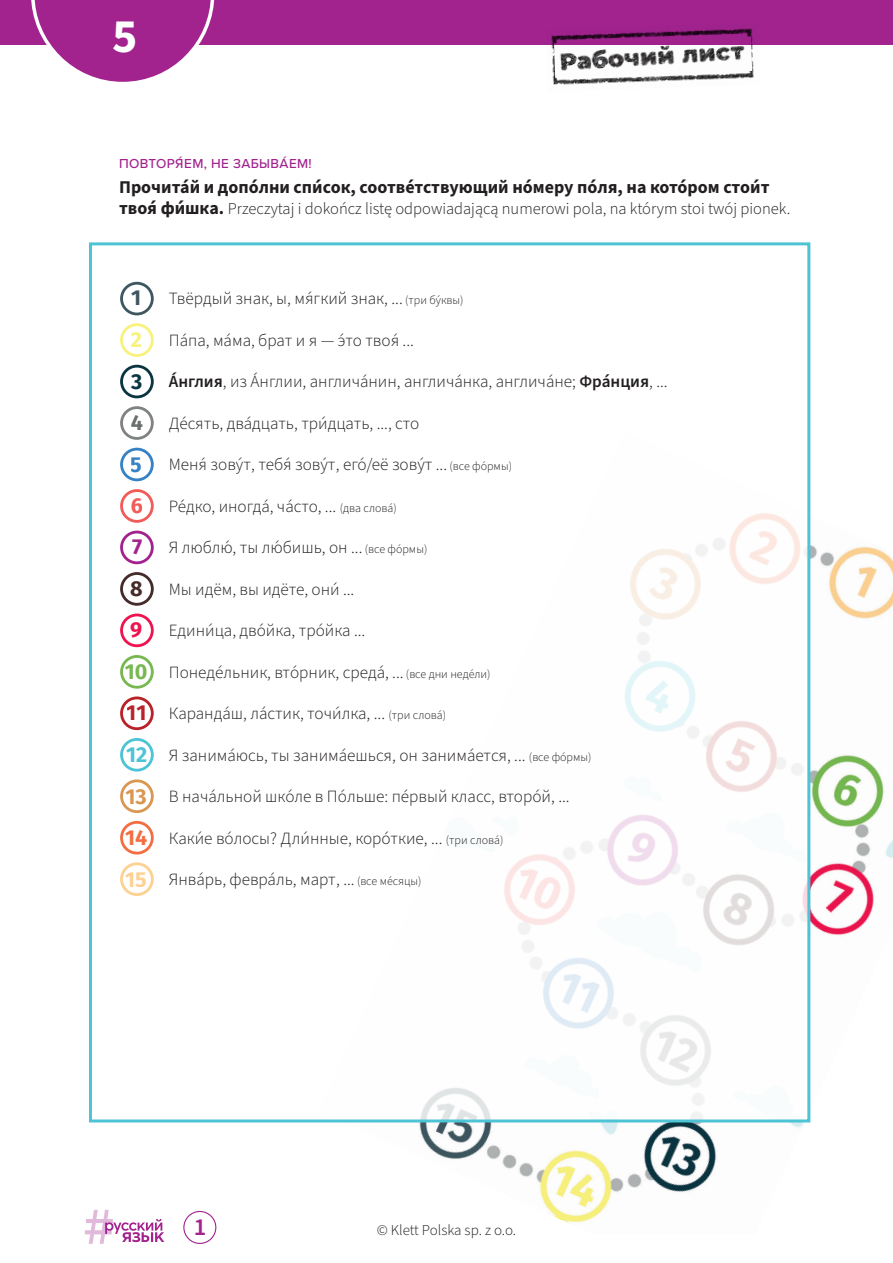
<style>
.page{position:relative;width:893px;height:1263px;background:#fff}
.page>*{position:absolute;margin:0;border:0;box-sizing:border-box;transform-origin:0 0}
.t1{font:700 48px "Source Sans 3";color:#fff}
.t2{font:600 24.45px "Source Sans 3";color:#a2238e}
.t3{font:700 21.6px "Fira Sans";color:#3f5760}
.b1_-_cwiczenie_Kult{font:700 18px "Source Sans 3";color:#231f20}
.b1_-_cwiczenie_Kult-2{font:300 17.1px "Source Sans 3";color:#231f20}
.b1_-_cwiczenie_Kult-3{font:300 16.5px "Source Sans 3";color:#231f20}
.t4{font:300 15px "Source Sans 3";color:#231f20}
.t5{font:500 13.5px "Proxima Nova";letter-spacing:.025em;color:#a2238e}
.s1{font-weight:700;font-size:18px}
.s2{font-size:12px}
.s3{font-family:"Fira Sans";font-weight:700;font-size:21.6px;color:#f8f27d}
.s4{font-family:"Fira Sans";font-weight:700;font-size:21.6px;color:#0b3541}
.s5{font-weight:600}
.s6{font-family:"Fira Sans";font-weight:700;font-size:21.6px;color:#6b6f70}
.s7{font-family:"Fira Sans";font-weight:700;font-size:21.6px;color:#3782c4}
.s8{font-family:"Fira Sans";font-weight:700;font-size:21.6px;color:#f15c59}
.s9{font-family:"Fira Sans";font-weight:700;font-size:21.6px;color:#a2238e}
.s10{font-family:"Fira Sans";font-weight:700;font-size:21.6px;color:#452c2a}
.s11{font-family:"Fira Sans";font-weight:700;font-size:21.6px;color:#ed1450}
.s12{font-family:"Fira Sans";font-weight:700;font-size:21.6px;color:#77b851}
.s13{font-family:"Fira Sans";font-weight:700;font-size:21.6px;color:#b72328}
.s14{font-family:"Fira Sans";font-weight:700;font-size:21.6px;color:#4dc4d5}
.s15{font-family:"Fira Sans";font-weight:700;font-size:21.6px;color:#da9752}
.s16{font-family:"Fira Sans";font-weight:700;font-size:21.6px;color:#f36f42}
.s17{font-family:"Fira Sans";font-weight:700;font-size:21.6px;color:#fdd192}
</style>
<div class="page">
<div style="left:0;top:0;width:893px;height:44px;background:#a2238e"></div>
<svg style="left:31px;top:0;width:183px;height:82px"></svg>
<svg style="left:85px;top:1210px;width:79px;height:34px"></svg>
<div style="left:183px;top:1211px;width:33px;height:33px;background:#fff;border:1px solid #a2238e;border-radius:50%"></div>
<img style="left:546px;top:28px;width:214px;height:57px">
<img style="left:554px;top:36px;width:198px;height:42px">
<img style="left:319px;top:432px;width:574px;height:792px">
<img style="left:319px;top:432px;width:487px;height:686px">
<div style="left:89px;top:242px;width:721px;height:880px;border:3px solid #4dc4d5"></div>
<svg style="left:120px;top:282px;width:34px;height:33px"></svg>
<div style="left:123px;top:285px;width:28px;height:28px;background:#fff;border-radius:50%"></div>
<svg style="left:120px;top:323px;width:34px;height:34px"></svg>
<div style="left:123px;top:326px;width:28px;height:28px;background:#fff;border-radius:50%"></div>
<svg style="left:120px;top:365px;width:34px;height:33px"></svg>
<div style="left:123px;top:368px;width:28px;height:27px;background:#fff;border-radius:50%"></div>
<svg style="left:120px;top:406px;width:34px;height:34px"></svg>
<div style="left:123px;top:409px;width:28px;height:28px;background:#fff;border-radius:50%"></div>
<svg style="left:120px;top:448px;width:34px;height:33px"></svg>
<div style="left:123px;top:450px;width:28px;height:28px;background:#fff;border-radius:50%"></div>
<svg style="left:120px;top:489px;width:34px;height:34px"></svg>
<div style="left:123px;top:492px;width:28px;height:28px;background:#fff;border-radius:50%"></div>
<svg style="left:120px;top:531px;width:34px;height:33px"></svg>
<div style="left:123px;top:533px;width:28px;height:28px;background:#fff;border-radius:50%"></div>
<svg style="left:120px;top:572px;width:34px;height:34px"></svg>
<div style="left:123px;top:575px;width:28px;height:28px;background:#fff;border-radius:50%"></div>
<svg style="left:120px;top:613px;width:34px;height:34px"></svg>
<div style="left:123px;top:616px;width:28px;height:28px;background:#fff;border-radius:50%"></div>
<svg style="left:120px;top:655px;width:34px;height:34px"></svg>
<div style="left:123px;top:658px;width:28px;height:28px;background:#fff;border-radius:50%"></div>
<svg style="left:120px;top:696px;width:34px;height:34px"></svg>
<div style="left:123px;top:699px;width:28px;height:28px;background:#fff;border-radius:50%"></div>
<svg style="left:120px;top:738px;width:34px;height:33px"></svg>
<div style="left:123px;top:741px;width:28px;height:28px;background:#fff;border-radius:50%"></div>
<svg style="left:120px;top:779px;width:34px;height:34px"></svg>
<div style="left:123px;top:782px;width:28px;height:28px;background:#fff;border-radius:50%"></div>
<svg style="left:120px;top:821px;width:34px;height:33px"></svg>
<div style="left:123px;top:824px;width:28px;height:28px;background:#fff;border-radius:50%"></div>
<svg style="left:120px;top:862px;width:34px;height:34px"></svg>
<div style="left:123px;top:865px;width:28px;height:28px;background:#fff;border-radius:50%"></div>
<h1 class="t1" style="left:112px;top:4px;width:27px">5</h1>
<p class="t5" style="left:119px;top:154px;width:194px">ПОВТОРЯ́ЕМ, НЕ ЗАБЫВА́ЕМ!</p>
<p class="b1_-_cwiczenie_Kult" style="left:119px;top:175px;width:652px">Прочита́й и допо́лни спи́сок, соотве́тствующий но́меру по́ля, на кото́ром стои́т</p>
<p class="b1_-_cwiczenie_Kult-3" style="left:119px;top:198px;width:673px"><span class="s1">твоя́ фи́шка.</span> Przeczytaj i dokończ listę odpowiadającą numerowi pola, na którym stoi twój pionek.</p>
<p class="t3" style="left:131px;top:280px;width:12px">1</p>
<p class="b1_-_cwiczenie_Kult-2" style="left:169px;top:287px;width:296px">Твёрдый знак, ы, мя́гкий знак, ... <span class="s2">(три бу́квы)</span></p>
<p class="b1_-_cwiczenie_Kult-2" style="left:131px;top:329px;width:285px"><span class="s3">2</span> Па́па, ма́ма, брат и я — э́то твоя́ ...</p>
<p class="b1_-_cwiczenie_Kult-2" style="left:131px;top:370px;width:538px"><span class="s4">3</span> <span class="s5">А́нглия</span>, из А́нглии, англича́нин, англича́нка, англича́не; <span class="s5">Фра́нция</span>, ...</p>
<p class="b1_-_cwiczenie_Kult-2" style="left:131px;top:412px;width:290px"><span class="s6">4</span> Де́сять, два́дцать, три́дцать, ..., сто</p>
<p class="b1_-_cwiczenie_Kult-2" style="left:131px;top:453px;width:383px"><span class="s7">5</span> Меня́ зовýт, тебя́ зовýт, его́/её зовýт ... <span class="s2">(все фо́рмы)</span></p>
<p class="b1_-_cwiczenie_Kult-2" style="left:130px;top:495px;width:268px"><span class="s8">6</span> Ре́дко, иногда́, ча́сто, ... <span class="s2">(два слова́)</span></p>
<p class="b1_-_cwiczenie_Kult-2" style="left:132px;top:536px;width:297px"><span class="s9">7</span> Я люблю́ , ты лю́ бишь, он ... <span class="s2">(все фо́рмы)</span></p>
<p class="b1_-_cwiczenie_Kult-2" style="left:130px;top:578px;width:226px"><span class="s10">8</span> Мы идём, вы идёте, они́ ...</p>
<p class="b1_-_cwiczenie_Kult-2" style="left:130px;top:619px;width:237px"><span class="s11">9</span> Едини́ца, дво́йка, тро́йка ...</p>
<p class="b1_-_cwiczenie_Kult-2" style="left:125px;top:661px;width:367px"><span class="s12">10</span> Понеде́льник, вто́рник, среда́, ... <span class="s2">(все дни неде́ли)</span></p>
<p class="b1_-_cwiczenie_Kult-2" style="left:127px;top:702px;width:321px"><span class="s13">11</span> Каранда́ш, ла́стик, точи́лка, ... <span class="s2">(три слова́)</span></p>
<p class="b1_-_cwiczenie_Kult-2" style="left:126px;top:743px;width:467px"><span class="s14">12</span> Я занима́юсь, ты занима́ешься, он занима́ется, ... <span class="s2">(все фо́рмы)</span></p>
<p class="b1_-_cwiczenie_Kult-2" style="left:126px;top:785px;width:446px"><span class="s15">13</span> В нача́льной шко́ле в По́льше: пе́рвый класс, второ́й, ...</p>
<p class="b1_-_cwiczenie_Kult-2" style="left:125px;top:826px;width:380px"><span class="s16">14</span> Каки́е во́лосы? Дли́нные, коро́ткие, ... <span class="s2">(три слова́)</span></p>
<p class="b1_-_cwiczenie_Kult-2" style="left:125px;top:868px;width:298px"><span class="s17">15</span> Янва́рь, февра́ль, март, ... <span class="s2">(все ме́сяцы)</span></p>
<h2 class="t2" style="left:194px;top:1210px;width:14px">1</h2>
<p class="t4" style="left:377px;top:1219px;width:141px">© Klett Polska sp. z o.o.</p>
</div>
